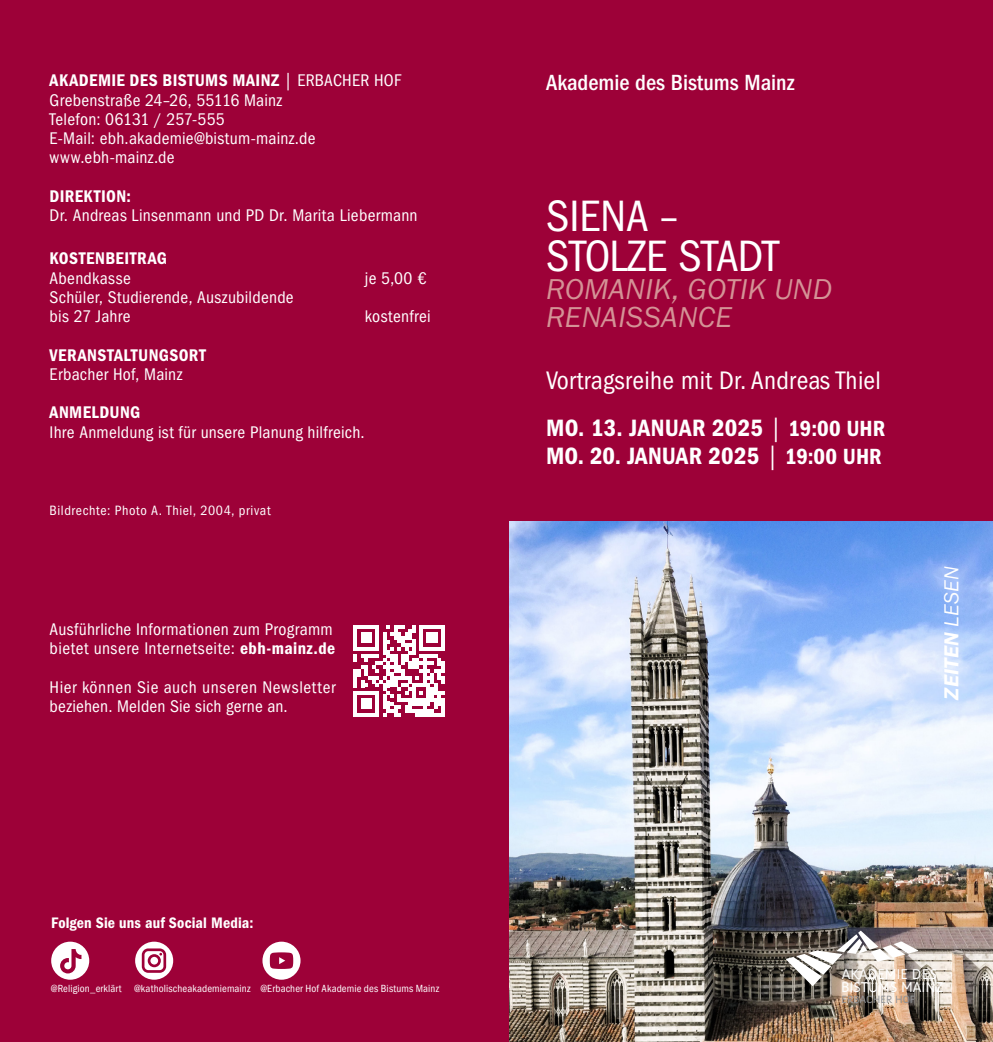
<style>
.page{position:relative;width:993px;height:1042px;background:#fff}
.page>*{position:absolute;margin:0;border:0;box-sizing:border-box;transform-origin:0 0}
.t1{font:condensed 45.5px/40.2px "Franklin Gothic LT Pro";color:#fff}
.t2{font:29.75px/28px "Franklin Gothic URW Boo Ita";letter-spacing:.01em;color:#d49396}
.t3{font:condensed 26.25px "Franklin Gothic LT Pro";letter-spacing:.01em;color:#fff}
.t4{font:24.5px/28px "Franklin Gothic LT Pro Cn Dm";letter-spacing:.005em;color:#fff}
.t5{font:500 condensed 22.75px "Franklin Gothic LT Pro";color:#fff}
.t6{font:21px "Franklin Gothic URW Dem Ita";color:#fff}
.t7{font:condensed 17.5px/19.2px "Franklin Gothic LT Pro";letter-spacing:.015em;color:#fff}
.t8{font:17.5px "Franklin Gothic LT Pro Cn Dm";letter-spacing:.025em;color:#fff}
.t9{font:15.75px "Franklin Gothic LT Pro Cn Dm";letter-spacing:.01em;color:#fff}
.t10{font:14.53px/13.1px "Anivers";color:#fff}
.t11{font:condensed 14px "Franklin Gothic LT Pro";letter-spacing:.045em;color:#fff}
.t12{font:10.85px "Anivers";color:#939598}
.t13{font:condensed 10.67px "Franklin Gothic LT Pro";letter-spacing:.01em;color:#fff}
.s1{font-family:"Franklin Gothic LT Pro";font-stretch:condensed}
.s2{font-family:"Franklin Gothic LT Pro Cn Dm";font-stretch:normal}
.s3{font-family:"Franklin Gothic LT Pro";font-style:italic;font-stretch:condensed}
.s4{font-size:22.75px}
.s5{font-family:"Franklin Gothic URW Boo Ita"}
</style>
<div class="page">
<div style="left:0;top:0;width:992px;height:1042px;background:#9d0138"></div>
<img style="left:509px;top:521px;width:483px;height:521px">
<svg style="left:353px;top:625px;width:92px;height:91px"></svg>
<svg style="left:51px;top:941px;width:38px;height:38px"></svg>
<svg style="left:262px;top:941px;width:38px;height:38px"></svg>
<svg style="left:135px;top:941px;width:38px;height:38px"></svg>
<img style="left:785px;top:931px;width:132px;height:55px">
<p class="t8" style="left:50px;top:71px;width:353px">AKADEMIE DES BISTUMS MAINZ <span class="s1">| ERBACHER HOF</span></p>
<p class="t7" style="left:50px;top:90px;width:267px">Grebenstraße 24–26, 55116 Mainz<br>Telefon: 06131 / 257-555<br>E-Mail: ebh.akademie@bistum-mainz.de www.ebh-mainz.de</p>
<p class="t8" style="left:50px;top:186px;width:83px">DIREKTION:</p>
<p class="t7" style="left:50px;top:206px;width:369px">Dr. Andreas Linsenmann und PD Dr. Marita Liebermann</p>
<p class="t8" style="left:50px;top:248px;width:119px">KOSTENBEITRAG</p>
<p class="t7" style="left:50px;top:268px;width:83px">Abendkasse</p>
<p class="t7" style="left:365px;top:268px;width:63px">je 5,00 €</p>
<p class="t7" style="left:50px;top:287px;width:245px">Schüler, Studierende, Auszubildende bis 27 Jahre</p>
<p class="t7" style="left:365px;top:307px;width:67px">kostenfrei</p>
<p class="t8" style="left:50px;top:345px;width:158px">VERANSTALTUNGSORT</p>
<p class="t7" style="left:50px;top:364px;width:134px">Erbacher Hof, Mainz</p>
<p class="t8" style="left:50px;top:402px;width:92px">ANMELDUNG</p>
<p class="t7" style="left:50px;top:422px;width:316px">Ihre Anmeldung ist für unsere Planung hilfreich.</p>
<p class="t11" style="left:50px;top:502px;width:222px">Bildrechte: Photo A. Thiel, 2004, privat</p>
<p class="t7" style="left:50px;top:619px;width:287px">Ausführliche Informationen zum Programm bietet unsere Internetseite: <span class="s2">ebh-mainz.de</span></p>
<p class="t7" style="left:50px;top:677px;width:287px">Hier können Sie auch unseren Newsletter beziehen. Melden Sie sich gerne an.</p>
<p class="t9" style="left:51px;top:914px;width:204px">Folgen Sie uns auf Social Media:</p>
<p class="t13" style="left:51px;top:983px;width:389px">@Religion_erklärt @katholischeakademiemainz @Erbacher Hof Akademie des Bistums Mainz</p>
<h3 class="t5" style="left:546px;top:70px;width:250px">Akademie des Bistums Mainz</h3>
<h1 class="t1" style="left:546px;top:196px;width:234px">SIENA –<br>STOLZE STADT</h1>
<h2 class="t2" style="left:546px;top:274px;width:287px">ROMANIK, GOTIK UND<br>RENAISSANCE</h2>
<h3 class="t3" style="left:546px;top:366px;width:336px">Vortragsreihe mit Dr. Andreas Thiel</h3>
<h3 class="t4" style="left:546px;top:414px;width:340px">MO. 13. JANUAR 2025 <span class="s3">|</span> <span class="s4">19:00 UHR<br></span>MO. 20. JANUAR 2025 <span class="s3">|</span> <span class="s4">19:00 UHR</span></h3>
<p class="t6" style="left:937px;top:699px;width:135px;rotate:-90deg">ZEITEN <span class="s5">LESEN</span></p>
<p class="t10" style="left:840px;top:967px;width:104px">AKADEMIE DES<br>BISTUMS MAINZ</p>
<p class="t12" style="left:841px;top:993px;width:75px">ERBACHER HOF</p>
</div>
